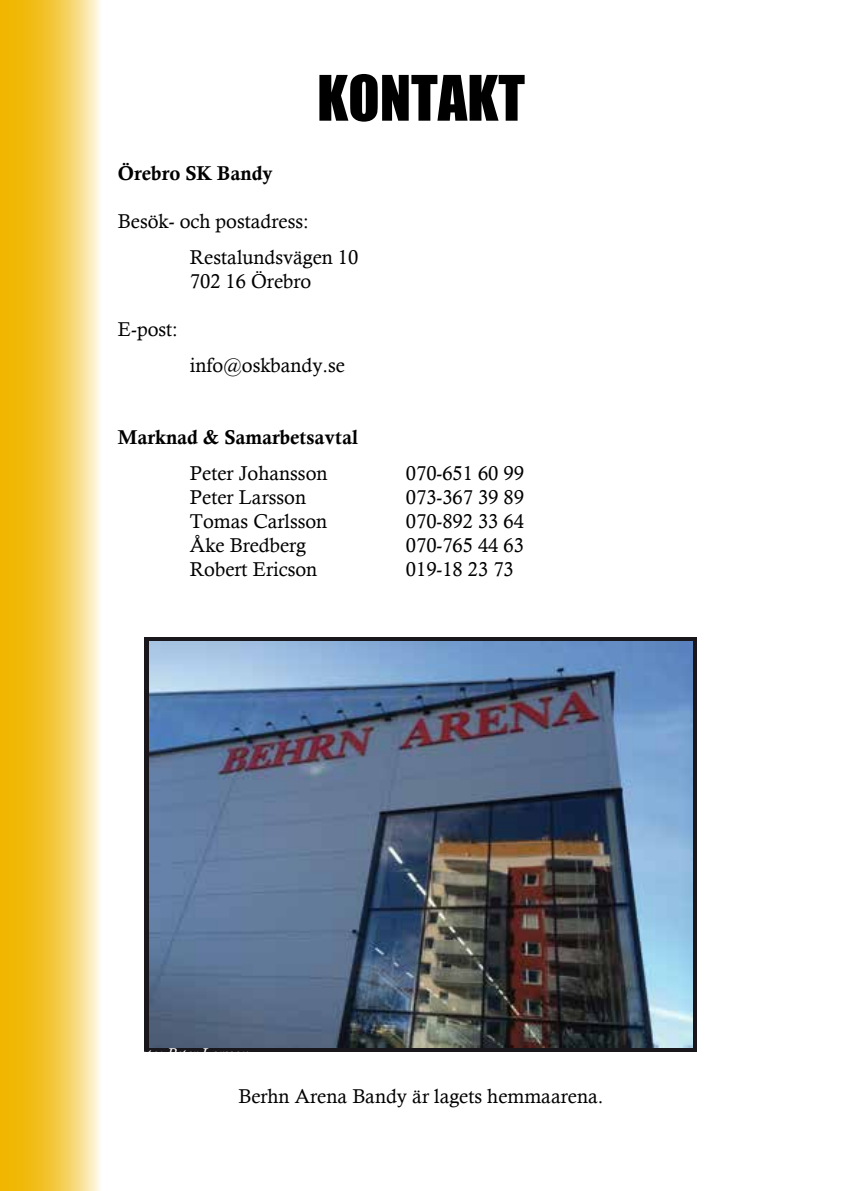
<style>
.page{position:relative;width:842px;height:1191px;background:#fff}
.page>*{position:absolute;margin:0;border:0;box-sizing:border-box;transform-origin:0 0}
.t1{font:57.8px "Impact";color:#000}
.t2{font:20px/36px "Calisto";color:#000}
.t3{font:20px "Calis MT Bol";color:#000}
</style>
<div class="page">
<svg style="left:0;top:0;width:100px;height:1191px;background:#f4cb4b"></svg>
<svg style="left:145px;top:637px;width:552px;height:414px;background:#282b34"></svg>
<img style="left:149px;top:642px;width:543px;height:405px">
<h1 class="t1" style="left:317px;top:53px;width:209px">KONTAKT</h1>
<p class="t3" style="left:118px;top:162px;width:156px">Örebro SK Bandy</p>
<p class="t2" style="left:190px;top:203px;width:170px;text-indent:-72px">Besök- och postadress:<br>Restalundsvägen 10</p>
<p class="t2" style="left:190px;top:263px;width:123px">702 16 Örebro</p>
<p class="t2" style="left:118px;top:311px;width:61px">E-post:</p>
<p class="t2" style="left:190px;top:347px;width:157px">info@oskbandy.se</p>
<p class="t3" style="left:118px;top:426px;width:242px">Marknad &amp; Samarbetsavtal</p>
<p class="t2" style="left:190px;top:455px;width:139px">Peter Johansson</p>
<p class="t2" style="left:406px;top:455px;width:120px">070-651 60 99</p>
<p class="t2" style="left:190px;top:479px;width:118px">Peter Larsson</p>
<p class="t2" style="left:406px;top:479px;width:120px">073-367 39 89</p>
<p class="t2" style="left:190px;top:503px;width:139px">Tomas Carlsson</p>
<p class="t2" style="left:406px;top:503px;width:120px">070-892 33 64</p>
<p class="t2" style="left:190px;top:527px;width:118px">Åke Bredberg</p>
<p class="t2" style="left:406px;top:527px;width:120px">070-765 44 63</p>
<p class="t2" style="left:190px;top:551px;width:129px">Robert Ericson</p>
<p class="t2" style="left:406px;top:551px;width:109px">019-18 23 73</p>
<p class="t2" style="left:238px;top:1078px;width:367px">Berhn Arena Bandy är lagets hemmaarena.</p>
</div>
